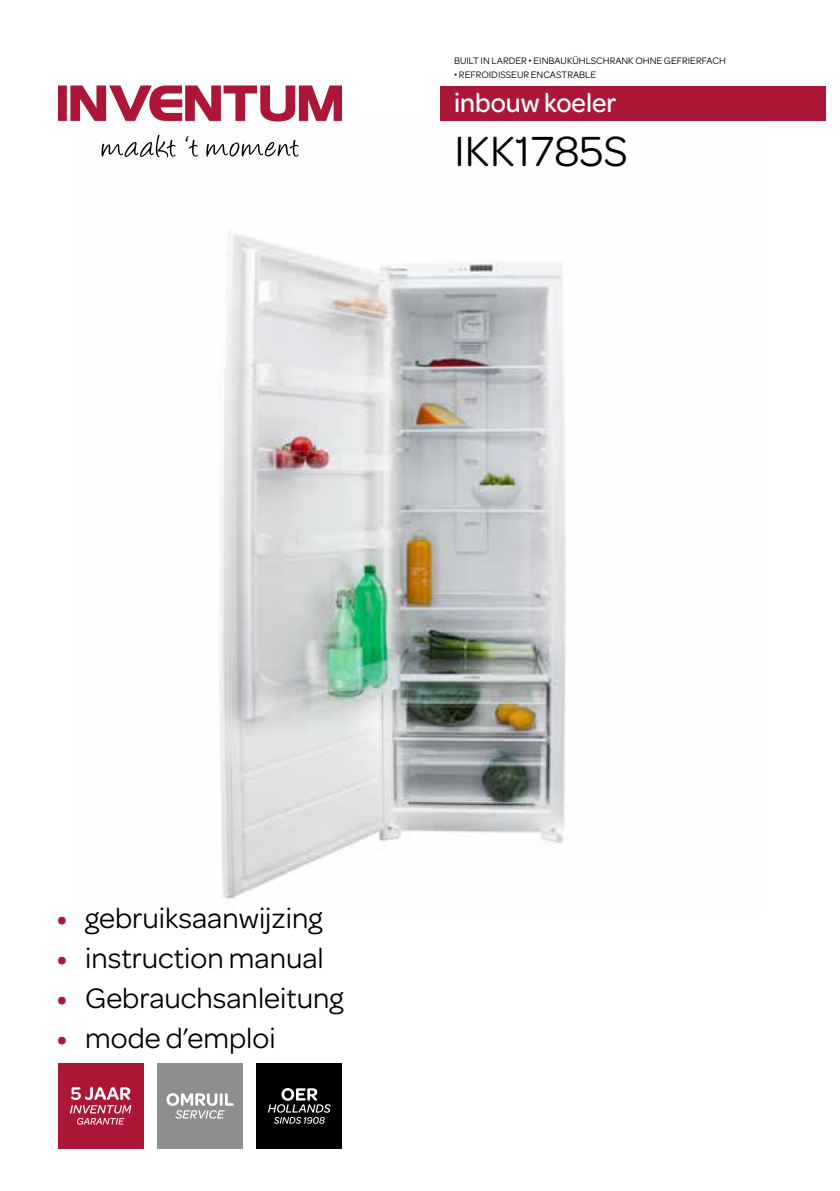
<style>
.page{position:relative;width:840px;height:1191px;background:#fff}
.page>*{position:absolute;margin:0;border:0;box-sizing:border-box;transform-origin:0 0}
.t1{font:45px "Omnes";color:#000}
.t2{font:30px "Omnes";color:#000}
.t3{font:500 28px "Omnes";color:#fff;scale:.95 1}
.t4{font:10px "Omnes";color:#000}
.s1{font-weight:600;color:#ac1737}
</style>
<div class="page">
<img style="left:158px;top:120px;width:605px;height:783px">
<div style="left:439px;top:86px;width:386px;height:34px;background:#ac1737"></div>
<div style="left:58px;top:1063px;width:85px;height:85px;background:#ac1737"></div>
<svg style="left:70px;top:1087px;width:61px;height:37px"></svg>
<div style="left:157px;top:1063px;width:85px;height:85px;background:#8d8e8e"></div>
<svg style="left:166px;top:1093px;width:67px;height:25px"></svg>
<div style="left:257px;top:1063px;width:85px;height:85px;background:#000"></div>
<svg style="left:268px;top:1088px;width:62px;height:35px"></svg>
<svg style="left:101px;top:135px;width:74px;height:22px"></svg>
<svg style="left:185px;top:136px;width:13px;height:21px"></svg>
<svg style="left:206px;top:140px;width:92px;height:17px"></svg>
<div style="left:58px;top:86px;width:8px;height:34px;background:#ac1737"></div>
<div style="left:58px;top:85px;width:9px;height:36px;border:2px solid #ac1737"></div>
<svg style="left:70px;top:85px;width:272px;height:37px"></svg>
<p class="t4" style="left:454px;top:54px;width:273px">BUILT IN LARDER • EINBAUKÜHLSCHRANK OHNE GEFRIERFACH</p>
<p class="t4" style="left:454px;top:68px;width:143px">• REFROIDISSEUR ENCASTRABLE</p>
<h3 class="t3" style="left:454px;top:83px;width:172px">inbouw koeler</h3>
<h1 class="t1" style="left:454px;top:121px;width:175px">IKK1785S</h1>
<h2 class="t2" style="left:57px;top:898px;width:267px"><span class="s1">•</span> gebruiksaanwijzing</h2>
<h2 class="t2" style="left:57px;top:938px;width:268px"><span class="s1">•</span> instruction manual</h2>
<h2 class="t2" style="left:57px;top:978px;width:288px"><span class="s1">•</span> Gebrauchsanleitung</h2>
<h2 class="t2" style="left:57px;top:1018px;width:220px"><span class="s1">•</span> mode d’emploi</h2>
</div>
